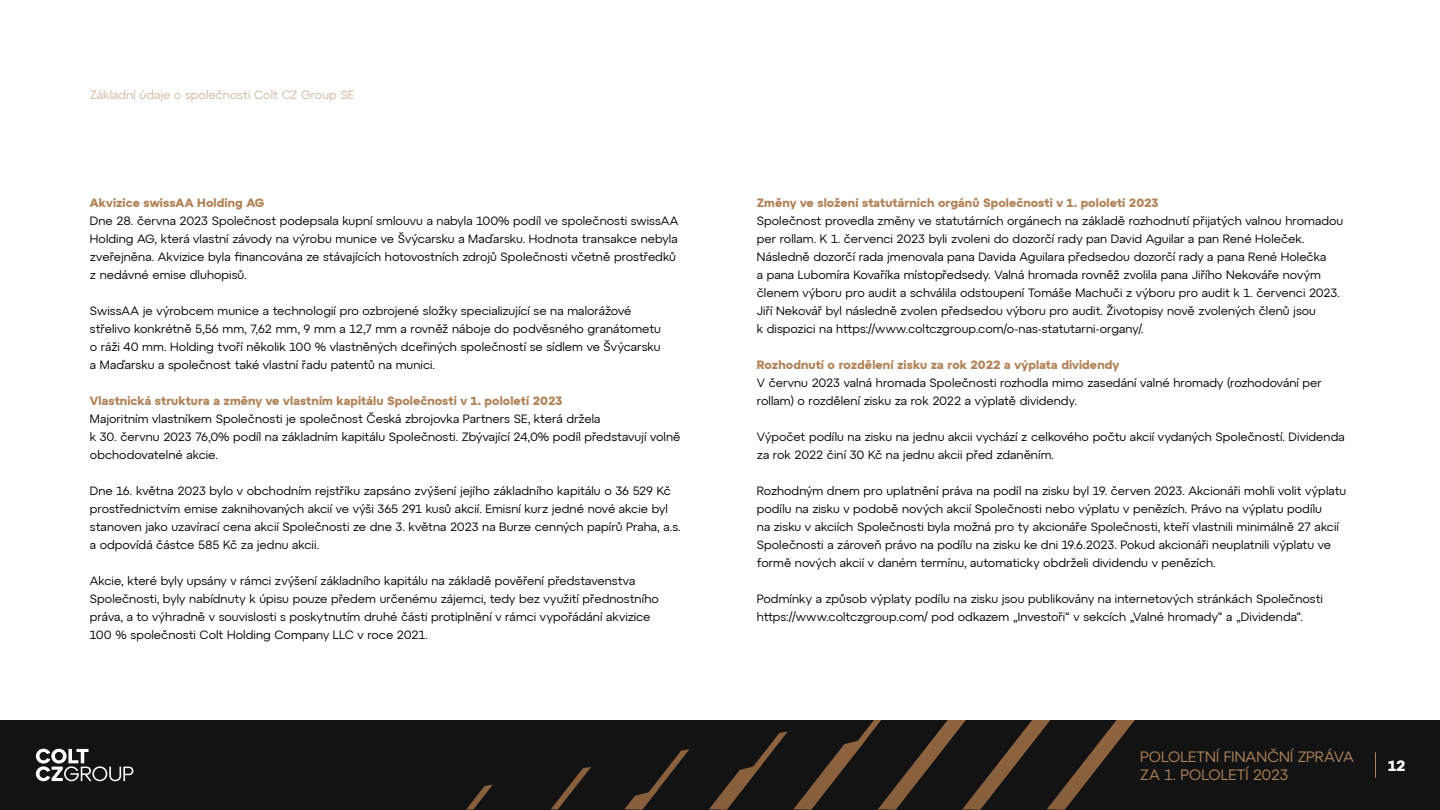
<style>
.page{position:relative;width:1440px;height:810px;background:#fff}
.page>*{position:absolute;margin:0;border:0;box-sizing:border-box;transform-origin:0 0}
.t1{font:15px/18px "Atyp Colt CZ";letter-spacing:.005em;color:#b18358}
.t2{font:700 15px "Atyp Colt CZ";color:#fff}
.t3{font:12px/18px "Atyp Colt CZ";color:#000}
.t4{font:700 12px "Atyp Colt CZ";letter-spacing:.005em;color:#b18358}
.t5{font:12px "Atyp Colt CZ";color:#d2b69b}
</style>
<div class="page">
<div style="left:0;top:720px;width:1440px;height:90px;background:#141314"></div>
<svg style="left:466px;top:785px;width:27px;height:24px"></svg>
<svg style="left:551px;top:767px;width:40px;height:42px"></svg>
<svg style="left:625px;top:749px;width:64px;height:60px"></svg>
<svg style="left:709px;top:720px;width:426px;height:89px"></svg>
<svg style="left:36px;top:749px;width:97px;height:32px"></svg>
<svg style="left:1375px;top:752px;width:1px;height:26px"></svg>
<p class="t5" style="left:90px;top:86px;width:266px">Základní údaje o společnosti Colt CZ Group SE</p>
<p class="t4" style="left:90px;top:194px;width:176px">Akvizice swissAA Holding AG</p>
<p class="t3" style="left:90px;top:211px;width:590px">Dne 28. června 2023 Společnost podepsala kupní smlouvu a nabyla 100% podíl ve společnosti swissAA Holding AG, která vlastní závody na výrobu munice ve Švýcarsku a Maďarsku. Hodnota transakce nebyla zveřejněna. Akvizice byla financována ze stávajících hotovostních zdrojů Společnosti včetně prostředků z nedávné emise dluhopisů.</p>
<p class="t3" style="left:90px;top:301px;width:573px">SwissAA je výrobcem munice a technologií pro ozbrojené složky specializující se na malorážové střelivo konkrétně 5,56 mm, 7,62 mm, 9 mm a 12,7 mm a rovněž náboje do podvěsného granátometu o ráži 40 mm. Holding tvoří několik 100 % vlastněných dceřiných společností se sídlem ve Švýcarsku a Maďarsku a společnost také vlastní řadu patentů na munici.</p>
<p class="t4" style="left:90px;top:392px;width:474px">Vlastnická struktura a změny ve vlastním kapitálu Společnosti v 1. pololetí 2023</p>
<p class="t3" style="left:90px;top:409px;width:592px">Majoritním vlastníkem Společnosti je společnost Česká zbrojovka Partners SE, která držela<br>k 30. červnu 2023 76,0% podíl na základním kapitálu Společnosti. Zbývající 24,0% podíl představují volně obchodovatelné akcie.</p>
<p class="t3" style="left:90px;top:481px;width:592px">Dne 16. května 2023 bylo v obchodním rejstříku zapsáno zvýšení jejího základního kapitálu o 36 529 Kč prostřednictvím emise zaknihovaných akcií ve výši 365 291 kusů akcií. Emisní kurz jedné nové akcie byl stanoven jako uzavírací cena akcií Společnosti ze dne 3. května 2023 na Burze cenných papírů Praha, a.s. a odpovídá částce 585 Kč za jednu akcii.</p>
<p class="t3" style="left:90px;top:571px;width:571px">Akcie, které byly upsány v rámci zvýšení základního kapitálu na základě pověření představenstva Společnosti, byly nabídnuty k úpisu pouze předem určenému zájemci, tedy bez využití přednostního práva, a to výhradně v souvislosti s poskytnutím druhé části protiplnění v rámci vypořádání akvizice 100 % společnosti Colt Holding Company LLC v roce 2021.</p>
<p class="t4" style="left:757px;top:194px;width:403px">Změny ve složení statutárních orgánů Společnosti v 1. pololetí 2023</p>
<p class="t3" style="left:757px;top:211px;width:588px">Společnost provedla změny ve statutárních orgánech na základě rozhodnutí přijatých valnou hromadou per rollam. K 1. červenci 2023 byli zvoleni do dozorčí rady pan David Aguilar a pan René Holeček.<br>Následně dozorčí rada jmenovala pana Davida Aguilara předsedou dozorčí rady a pana René Holečka<br>a pana Lubomíra Kovaříka místopředsedy. Valná hromada rovněž zvolila pana Jiřího Nekováře novým členem výboru pro audit a schválila odstoupení Tomáše Machuči z výboru pro audit k 1. červenci 2023.<br>Jiří Nekovář byl následně zvolen předsedou výboru pro audit. Životopisy nově zvolených členů jsou<br>k dispozici na https://www.coltczgroup.com/o-nas-statutarni-organy/.</p>
<p class="t4" style="left:757px;top:356px;width:364px">Rozhodnutí o rozdělení zisku za rok 2022 a výplata dividendy</p>
<p class="t3" style="left:757px;top:373px;width:567px">V červnu 2023 valná hromada Společnosti rozhodla mimo zasedání valné hromady (rozhodování per rollam) o rozdělení zisku za rok 2022 a výplatě dividendy.</p>
<p class="t3" style="left:757px;top:427px;width:589px">Výpočet podílu na zisku na jednu akcii vychází z celkového počtu akcií vydaných Společností. Dividenda za rok 2022 činí 30 Kč na jednu akcii před zdaněním.</p>
<p class="t3" style="left:757px;top:481px;width:591px">Rozhodným dnem pro uplatnění práva na podíl na zisku byl 19. červen 2023. Akcionáři mohli volit výplatu podílu na zisku v podobě nových akcií Společnosti nebo výplatu v penězích. Právo na výplatu podílu<br>na zisku v akciích Společnosti byla možná pro ty akcionáře Společnosti, kteří vlastnili minimálně 27 akcií Společnosti a zároveň právo na podílu na zisku ke dni 19.6.2023. Pokud akcionáři neuplatnili výplatu ve formě nových akcií v daném termínu, automaticky obdrželi dividendu v penězích.</p>
<p class="t3" style="left:757px;top:589px;width:568px">Podmínky a způsob výplaty podílu na zisku jsou publikovány na internetových stránkách Společnosti https://www.coltczgroup.com/ pod odkazem „Investoři“ v sekcích „Valné hromady“ a „Dividenda“.</p>
<p class="t1" style="left:1140px;top:747px;width:215px">POLOLETNÍ FINANČNÍ ZPRÁVA<br>ZA 1. POLOLETÍ 2023</p>
<p class="t2" style="left:1388px;top:754px;width:19px">12</p>
</div>
